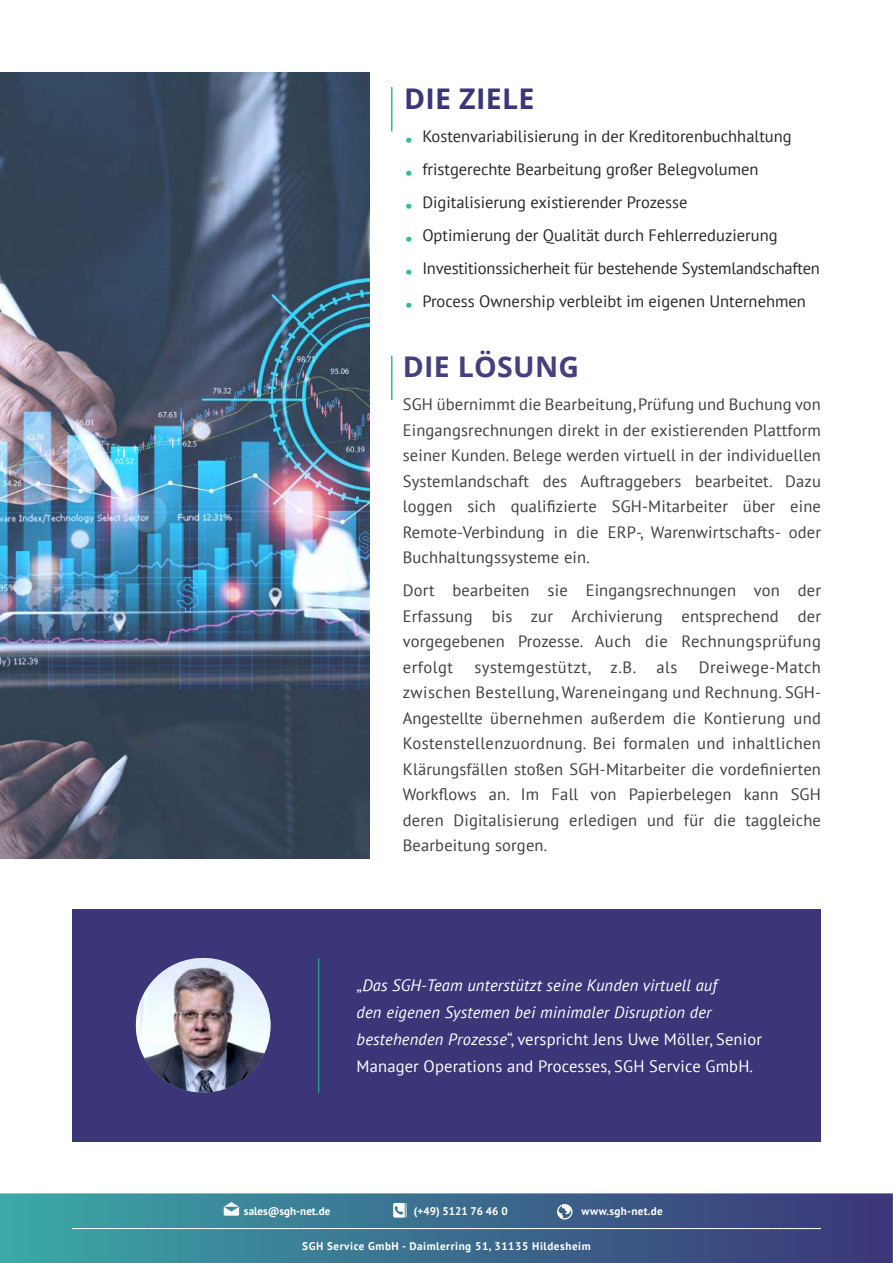
<style>
.page{position:relative;width:893px;height:1263px;background:#fff}
.page>*{position:absolute;margin:0;border:0;box-sizing:border-box;transform-origin:0 0}
.t1{font:45px "PT Sans";color:#2cbd9a}
.t2{font:700 28.5px "Open Sans";letter-spacing:.01em;color:#44407e}
.t3{font:700 28.5px "Open Sans";letter-spacing:.01em;color:#3a3678}
.t4{font:16.5px/25.5px "PT Sans";letter-spacing:.01em;color:#403f41;text-align:justify}
.t5{font:16.5px "PT Sans";color:#282829}
.t6{font:italic 16.5px/27px "PT Sans";letter-spacing:.01em;color:#fff}
.t7{font:16.5px "PT Sans";letter-spacing:.03em;color:#403f41}
.t8{font:700 11.1px "PT Sans";letter-spacing:.05em;color:#fff}
.t9{font:700 11.1px "PT Sans";color:#fff}
.t10{font:700 11.1px "PT Sans";letter-spacing:.025em;color:#fff}
.s1{color:#fff}
.s2{font-style:normal}
</style>
<div class="page">
<img style="left:0;top:1193px;width:893px;height:70px">
<svg style="left:557px;top:1204px;width:15px;height:15px"></svg>
<svg style="left:224px;top:1202px;width:15px;height:13px"></svg>
<svg style="left:393px;top:1203px;width:13px;height:14px"></svg>
<hr style="left:72px;top:1228px;width:749px;height:1px;background:#fff">
<img style="left:0;top:72px;width:370px;height:786px">
<hr style="left:391px;top:356px;width:1px;height:44px;background:#2cbd9a">
<hr style="left:391px;top:87px;width:1px;height:45px;background:#2cbd9a">
<div style="left:72px;top:909px;width:749px;height:232px;background:#3a3678"></div>
<img style="left:136px;top:958px;width:134px;height:134px;border-radius:67px">
<hr style="left:318px;top:958px;width:1px;height:134px;background:#2cbd9a">
<h2 class="t3" style="left:404px;top:82px;width:132px">DIE ZIELE</h2>
<h1 class="t1" style="left:404px;top:107px;width:11px">.</h1>
<p class="t5" style="left:422px;top:129px;width:380px">Kostenvariabilisierung in der Kreditorenbuchhaltung<span class="s1">g</span></p>
<h1 class="t1" style="left:404px;top:140px;width:11px">.</h1>
<p class="t5" style="left:422px;top:162px;width:338px">fristgerechte Bearbeitung großer Belegvolumen</p>
<h1 class="t1" style="left:404px;top:173px;width:11px">.</h1>
<p class="t5" style="left:422px;top:195px;width:267px">Digitalisierung existierender Prozesse</p>
<h1 class="t1" style="left:404px;top:206px;width:11px">.</h1>
<p class="t5" style="left:422px;top:224px;width:357px">Optimierung der Qualität durch Fehlerreduzierung</p>
<h1 class="t1" style="left:404px;top:239px;width:11px">.</h1>
<p class="t5" style="left:422px;top:257px;width:399px">Investitionssicherheit für bestehende Systemlandschaften</p>
<h1 class="t1" style="left:404px;top:272px;width:11px">.</h1>
<p class="t5" style="left:422px;top:294px;width:385px">Process Ownership verbleibt im eigenen Unternehmen</p>
<h2 class="t2" style="left:403px;top:351px;width:178px">DIE LÖSUNG</h2>
<p class="t4" style="left:403px;top:393px;width:420px">SGH übernimmt die Bearbeitung, Prüfung und Buchung von Eingangsrechnungen direkt in der existierenden Plattform seiner Kunden. Belege werden virtuell in der individuellen Systemlandschaft des Auftraggebers bearbeitet. Dazu loggen sich qualifizierte SGH-Mitarbeiter über eine Remote-Verbindung in die ERP-, Warenwirtschafts- oder Buchhaltungssysteme ein.</p>
<p class="t4" style="left:403px;top:579px;width:420px">Dort bearbeiten sie Eingangsrechnungen von der Erfassung bis zur Archivierung entsprechend der vorgegebenen Prozesse. Auch die Rechnungsprüfung erfolgt</p>
<p class="t4" style="left:403px;top:654px;width:420px;text-indent:296px">Dreiwege-Match zwischen Bestellung, Wareneingang und Rechnung. SGH-Angestellte übernehmen außerdem die Kontierung und Kostenstellenzuordnung. Bei formalen und inhaltlichen Klärungsfällen stoßen SGH-Mitarbeiter die vordefinierten Workflows an. Im Fall von Papierbelegen kann SGH deren Digitalisierung erledigen und für die taggleiche Bearbeitung sorgen.</p>
<p class="t7" style="left:474px;top:656px;width:204px">systemgestützt, z.B. als</p>
<p class="t6" style="left:357px;top:973px;width:407px"><span class="s2">„</span>Das SGH-Team unterstützt seine Kunden virtuell auf<br>den eigenen Systemen bei minimaler Disruption der bestehenden Prozesse<span class="s2">“, verspricht Jens Uwe Möller, Senior Manager Operations and Processes, SGH Service GmbH.</span></p>
<p class="t9" style="left:244px;top:1207px;width:88px">sales@sgh-net.de</p>
<p class="t9" style="left:414px;top:1207px;width:95px">(+49) 5121 76 46 0</p>
<p class="t10" style="left:582px;top:1207px;width:83px">www.sgh-net.de</p>
<p class="t8" style="left:302px;top:1242px;width:290px">SGH Service GmbH - Daimlerring 51, 31135 Hildesheim</p>
</div>
